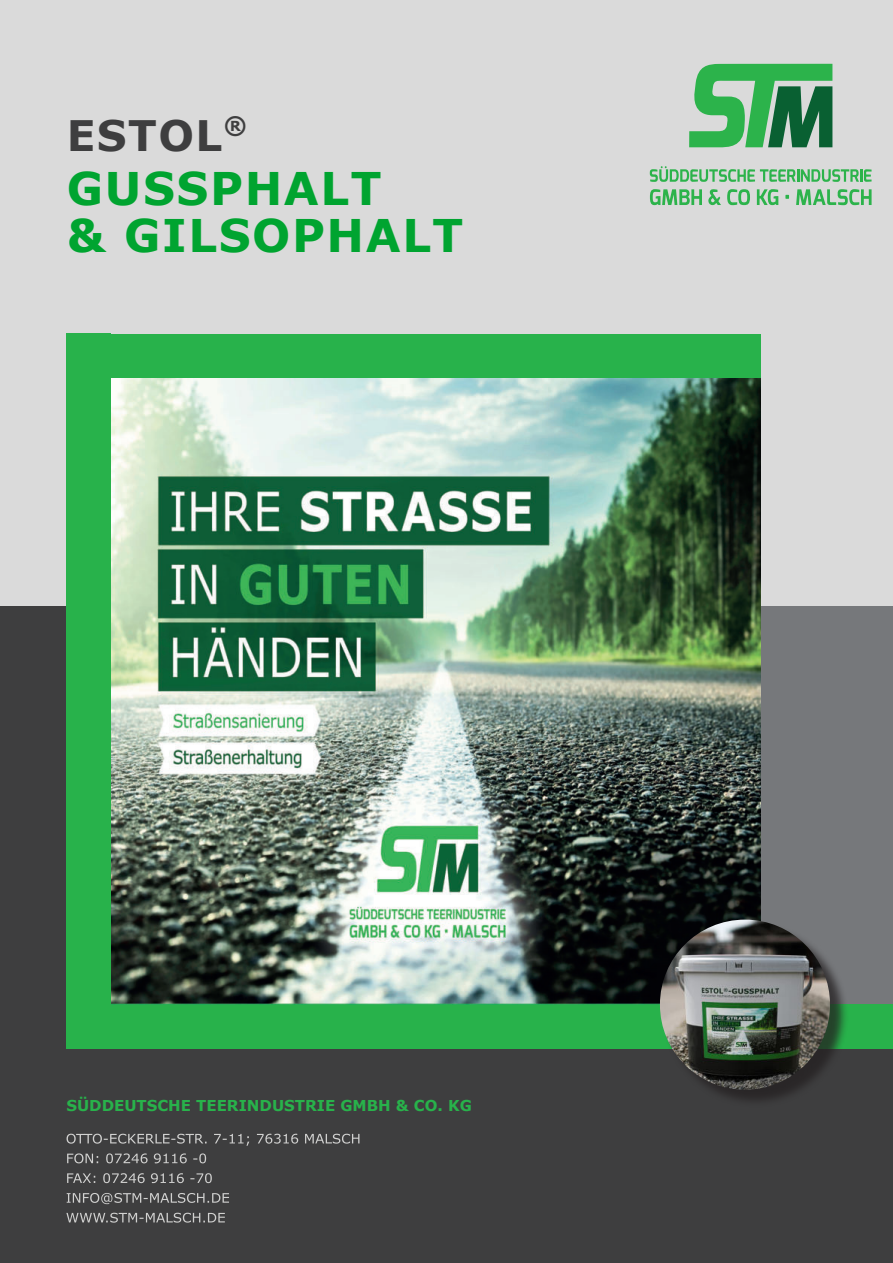
<style>
.page{position:relative;width:893px;height:1263px;background:#fff}
.page>*{position:absolute;margin:0;border:0;box-sizing:border-box;transform-origin:0 0}
.t1{font:700 45px/47px "Verdana";letter-spacing:.035em;color:#00a430}
.t2{font:700 42px "Verdana";letter-spacing:.035em;color:#3e3e3f}
.t3{font:700 15px "Verdana";color:#28b24b}
</style>
<div class="page">
<div style="left:0;top:606px;width:893px;height:657px;background:#3e3e3f"></div>
<div style="left:761px;top:378px;width:132px;height:625px;background:#76787b"></div>
<div style="left:0;top:0;width:893px;height:606px;background:#dadada"></div>
<div style="left:66px;top:1004px;width:827px;height:45px;background:#28b24b"></div>
<div style="left:66px;top:334px;width:45px;height:670px;background:#28b24b"></div>
<div style="left:66px;top:334px;width:695px;height:44px;background:#28b24b"></div>
<svg style="left:66px;top:1213px;width:159px;height:9px"></svg>
<svg style="left:67px;top:1193px;width:162px;height:11px"></svg>
<svg style="left:67px;top:1173px;width:145px;height:10px"></svg>
<svg style="left:67px;top:1153px;width:139px;height:10px"></svg>
<svg style="left:67px;top:1134px;width:292px;height:12px"></svg>
<svg style="left:689px;top:64px;width:143px;height:83px"></svg>
<svg style="left:650px;top:166px;width:221px;height:16px"></svg>
<svg style="left:650px;top:189px;width:52px;height:16px"></svg>
<svg style="left:708px;top:189px;width:13px;height:16px"></svg>
<svg style="left:727px;top:189px;width:23px;height:16px"></svg>
<svg style="left:757px;top:189px;width:21px;height:16px"></svg>
<svg style="left:785px;top:195px;width:4px;height:4px"></svg>
<svg style="left:796px;top:189px;width:76px;height:16px"></svg>
<img style="left:111px;top:378px;width:650px;height:626px">
<div style="left:662px;top:922px;width:186px;height:186px;background:#231f20;opacity:.75"></div>
<img style="left:660px;top:919px;width:170px;height:171px;border-radius:85px">
<h2 class="t2" style="left:67px;top:119px;width:182px">ESTOL<sup>®</sup></h2>
<h1 class="t1" style="left:67px;top:168px;width:398px">GUSSPHALT<br>&amp; GILSOPHALT</h1>
<p class="t3" style="left:66px;top:1099px;width:407px">SÜDDEUTSCHE TEERINDUSTRIE GMBH &amp; CO. KG</p>
</div>
